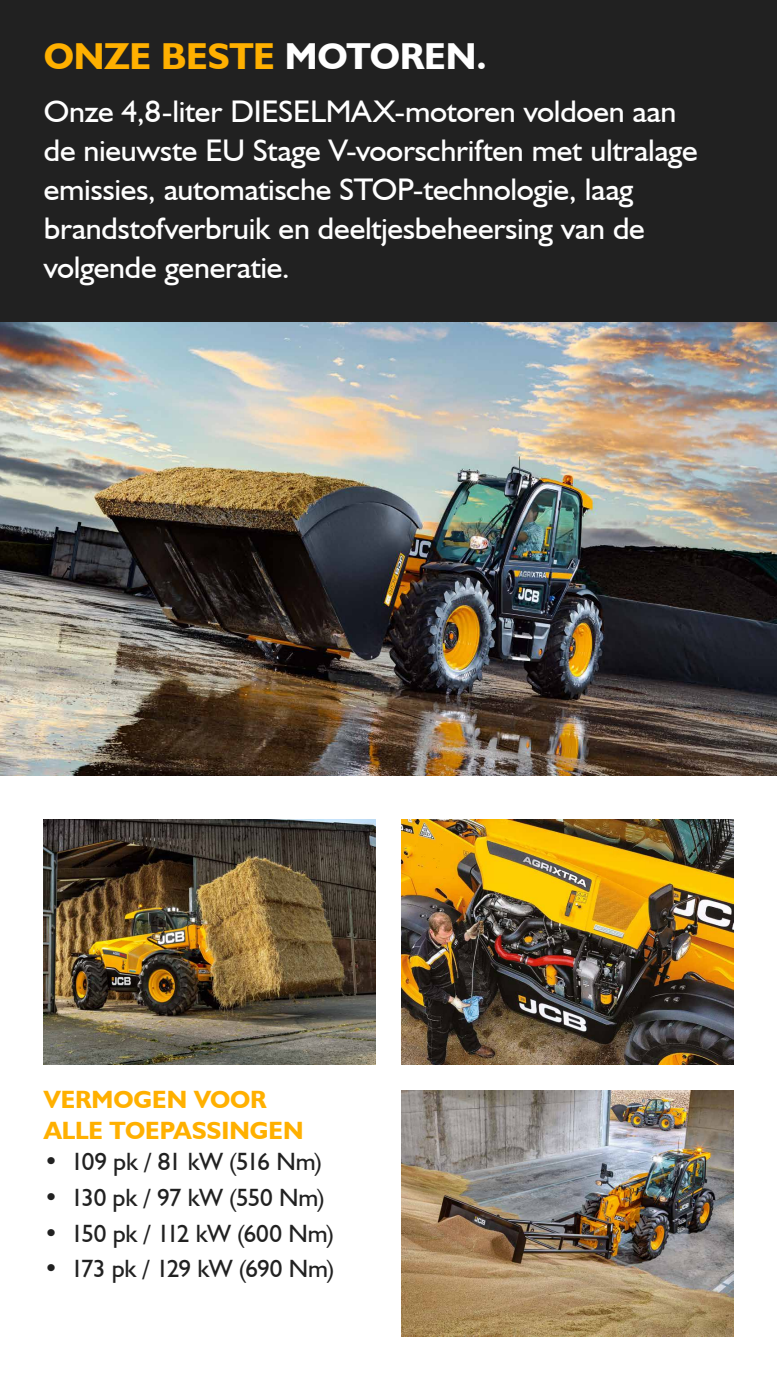
<style>
.page{position:relative;width:777px;height:1380px;background:#fff}
.page>*{position:absolute;margin:0;border:0;box-sizing:border-box;transform-origin:0 0}
.t1{font:700 37.5px "JCB Euro";letter-spacing:-.01em;color:#ffb000}
.t2{font:31.25px/39.1px "JCB Euro Roman";letter-spacing:-.01em;color:#fff}
.t3{font:25px "JCB Euro Roman";letter-spacing:-.02em;color:#212121}
.t4{font:700 25px/31.2px "JCB Euro";color:#ffb000}
.s1{color:#fff}
</style>
<div class="page">
<img style="left:0;top:322px;width:776px;height:453px">
<div style="left:0;top:0;width:776px;height:322px;background:#212121"></div>
<img style="left:401px;top:1091px;width:331px;height:245px">
<img style="left:401px;top:819px;width:331px;height:246px">
<img style="left:44px;top:819px;width:331px;height:246px">
<p class="t1" style="left:44px;top:41px;width:444px">ONZE BESTE <span class="s1">MOTOREN.</span></p>
<p class="t2" style="left:44px;top:94px;width:655px">Onze 4,8-liter DIESELMAX-motoren voldoen aan de nieuwste EU Stage V-voorschriften met ultralage emissies, automatische STOP-technologie, laag brandstofverbruik en deeltjesbeheersing van de volgende generatie.</p>
<p class="t4" style="left:44px;top:1086px;width:261px">VERMOGEN VOOR<br>ALLE TOEPASSINGEN</p>
<p class="t3" style="left:44px;top:1151px;width:280px">• 109 pk / 81 kW (516 Nm)</p>
<p class="t3" style="left:44px;top:1187px;width:282px">• 130 pk / 97 kW (550 Nm)</p>
<p class="t3" style="left:44px;top:1223px;width:292px">• 150 pk / 112 kW (600 Nm)</p>
<p class="t3" style="left:44px;top:1258px;width:292px">• 173 pk / 129 kW (690 Nm)</p>
</div>
